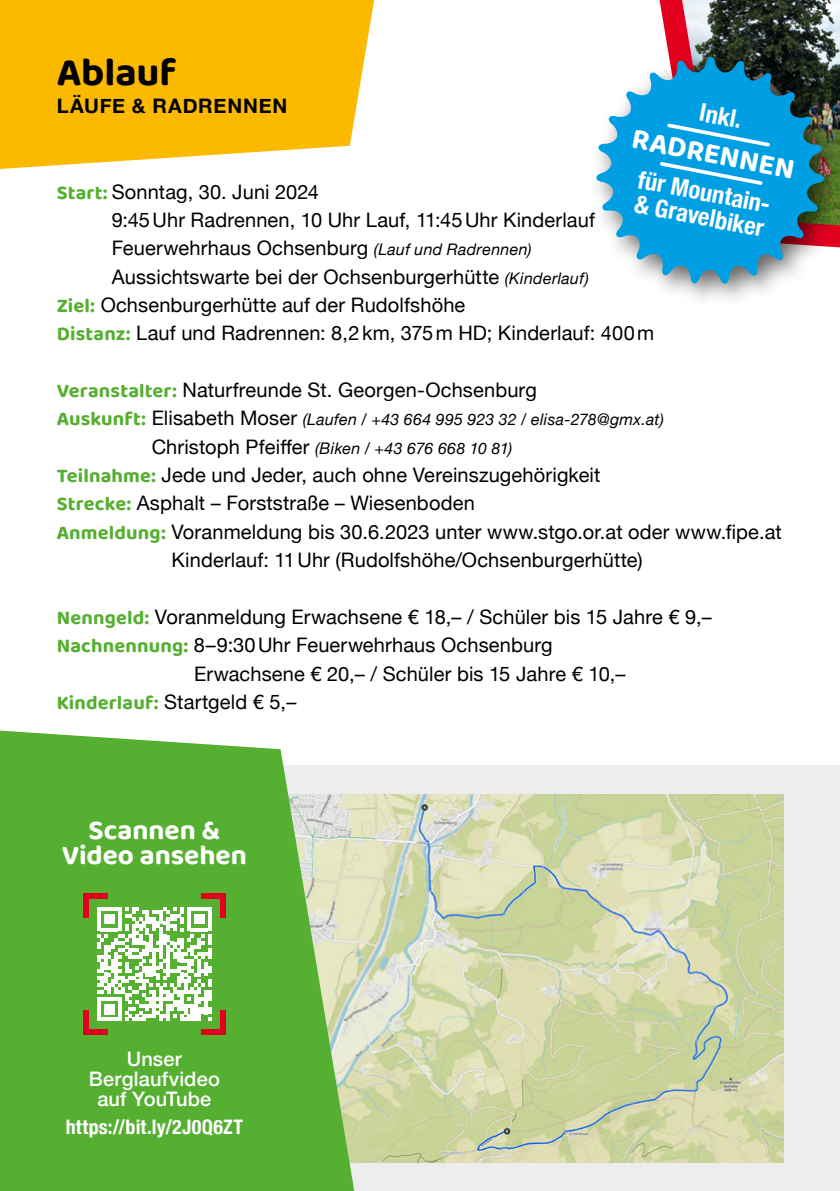
<style>
.page{position:relative;width:840px;height:1191px;background:#fff}
.page>*{position:absolute;margin:0;border:0;box-sizing:border-box;transform-origin:0 0}
.t1{font:700 40px "Baloo 2";color:#000}
.t2{font:700 29.4px "Baloo 2";color:#fff}
.t3{font:700 28px/24px "Baloo 2";color:#fff;text-align:center}
.t4{font:700 condensed 24.6px/24.6px "Helvetica Neue";color:#fff}
.t5{font:20px "Helvetica Neue";letter-spacing:.005em;color:#000}
.t6{font:500 20px/20px "Helvetica Neue";letter-spacing:.01em;color:#fff;text-align:center}
.t7{font:700 condensed 20px "Helvetica Neue";letter-spacing:.015em;color:#fff}
.t8{font:700 20px "Helvetica Neue";letter-spacing:.04em;color:#000}
.t9{font:italic 16px/28.4px "Helvetica Neue";letter-spacing:.02em;color:#000}
.s1{font-family:"Baloo 2";font-weight:700;color:#55af30}
.s2{font-style:italic;font-size:16px}
.s3{font-family:"Baloo 2";font-weight:700;font-style:normal;font-size:20px;color:#55af30}
.s4{font-style:normal;font-size:20px}
.s5{font-style:normal}
</style>
<div class="page">
<div style="left:0;top:765px;width:839px;height:426px;background:#ededed"></div>
<svg style="left:0;top:0;width:374px;height:169px;background:#fbc019"></svg>
<img style="left:354px;top:794px;width:428px;height:368px">
<svg style="left:0;top:730px;width:354px;height:461px;background:#69b647"></svg>
<svg style="left:97px;top:907px;width:114px;height:114px;background:#badeab"></svg>
<div style="left:83px;top:893px;width:25px;height:5px;background:#e3001f"></div>
<div style="left:83px;top:893px;width:6px;height:24px;background:#e3001f"></div>
<div style="left:220px;top:893px;width:5px;height:24px;background:#e3001f"></div>
<div style="left:201px;top:893px;width:24px;height:5px;background:#e3001f"></div>
<div style="left:201px;top:1029px;width:24px;height:6px;background:#e3001f"></div>
<div style="left:220px;top:1010px;width:5px;height:25px;background:#e3001f"></div>
<div style="left:83px;top:1010px;width:6px;height:25px;background:#e3001f"></div>
<div style="left:83px;top:1029px;width:25px;height:6px;background:#e3001f"></div>
<svg style="left:659px;top:0;width:180px;height:45px;background:#715c5c"></svg>
<div style="left:584px;top:45px;width:255px;height:265px;background:#000;opacity:.6"></div>
<svg style="left:596px;top:57px;width:227px;height:227px;fill:#009ee3"></svg>
<svg style="left:664px;top:121px;width:108px;height:28px;background:#20aae6"></svg>
<svg style="left:657px;top:159px;width:107px;height:28px;background:#20aae6"></svg>
<h1 class="t1" style="left:57px;top:48px;width:121px">Ablauf</h1>
<p class="t8" style="left:57px;top:91px;width:232px">LÄUFE &amp; RADRENNEN</p>
<p class="t4" style="left:702px;top:98px;width:44px;rotate:11deg">Inkl.</p>
<h2 class="t2" style="left:635px;top:120px;width:166px;rotate:11deg">RADRENNEN</h2>
<p class="t4" style="left:640px;top:165px;width:136px;rotate:11deg">für Mountain-&amp; Gravelbiker</p>
<p class="t5" style="left:57px;top:177px;width:264px"><span class="s1">Start:</span> Sonntag, 30. Juni 2024</p>
<p class="t5" style="left:112px;top:205px;width:484px">9:45Uhr Radrennen, 10 Uhr Lauf, 11:45Uhr Kinderlauf</p>
<p class="t5" style="left:112px;top:234px;width:421px">Feuerwehrhaus Ochsenburg <span class="s2">(Lauf und Radrennen)</span></p>
<p class="t5" style="left:112px;top:262px;width:478px">Aussichtswarte bei der Ochsenburgerhütte <span class="s2">(Kinderlauf)</span></p>
<p class="t5" style="left:57px;top:290px;width:410px"><span class="s1">Ziel:</span> Ochsenburgerhütte auf der Rudolfshöhe</p>
<p class="t5" style="left:57px;top:319px;width:598px"><span class="s1">Distanz:</span> Lauf und Radrennen: 8,2km, 375m HD; Kinderlauf: 400m</p>
<p class="t5" style="left:57px;top:375px;width:481px"><span class="s1">Veranstalter:</span> Naturfreunde St. Georgen-Ochsenburg</p>
<p class="t9" style="left:152px;top:405px;width:513px;text-indent:-95px"><span class="s3">Auskunft:</span> <span class="s4">Elisabeth Moser</span> (Laufen / +43 664 995 923 32 <span class="s5">/</span> elisa-278@gmx.at)<br><span class="s4">Christoph Pfeiffer</span> (Biken / +43 676 668 10 81)</p>
<p class="t5" style="left:57px;top:460px;width:545px"><span class="s1">Teilnahme:</span> Jede und Jeder, auch ohne Vereinszugehörigkeit</p>
<p class="t5" style="left:57px;top:489px;width:419px"><span class="s1">Strecke:</span> Asphalt – Forststraße – Wiesenboden</p>
<p class="t5" style="left:57px;top:517px;width:726px"><span class="s1">Anmeldung:</span> Voranmeldung bis 30.6.2023 unter www.stgo.or.at oder www.fipe.at</p>
<p class="t5" style="left:171px;top:545px;width:472px">Kinderlauf: 11Uhr (Rudolfshöhe/Ochsenburgerhütte)</p>
<p class="t5" style="left:57px;top:602px;width:656px"><span class="s1">Nenngeld:</span> Voranmeldung Erwachsene € 18,– / Schüler bis 15 Jahre € 9,–</p>
<p class="t5" style="left:57px;top:630px;width:497px"><span class="s1">Nachnennung:</span> 8–9:30Uhr Feuerwehrhaus Ochsenburg</p>
<p class="t5" style="left:194px;top:659px;width:432px">Erwachsene € 20,– / Schüler bis 15 Jahre € 10,–</p>
<p class="t5" style="left:57px;top:687px;width:241px"><span class="s1">Kinderlauf:</span> Startgeld € 5,–</p>
<h3 class="t3" style="left:62px;top:818px;width:186px">Scannen &amp;<br>Video ansehen</h3>
<p class="t6" style="left:89px;top:1047px;width:133px">Unser<br>Berglaufvideo auf YouTube</p>
<p class="t7" style="left:66px;top:1110px;width:178px">https://bit.ly/2J0Q6ZT</p>
</div>
